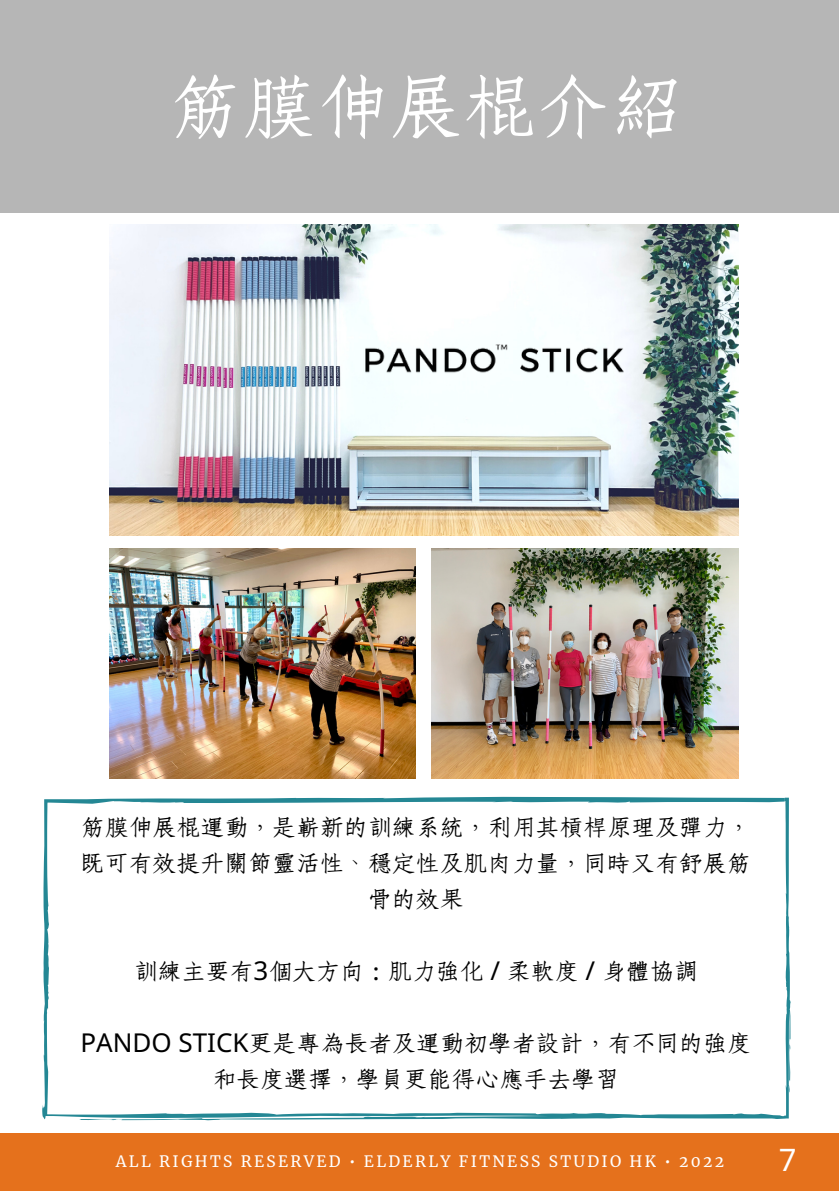
<style>
.page{position:relative;width:839px;height:1191px;background:#fff}
.page>*{position:absolute;margin:0;border:0;box-sizing:border-box;transform-origin:0 0}
.t1{font:80px "cw Te X Fang Song";color:#fff}
.t2{font:31px "Noto Sans";color:#fff}
.t3{font:26px/36px "cw Te X Fang Song";color:#000;text-align:center}
.t4{font:15.6px "Merriweather";letter-spacing:.15em;color:#fff}
.s1{font-family:"Noto Sans"}
</style>
<div class="page">
<div style="left:0;top:1134px;width:838px;height:57px;background:#e5711c"></div>
<div style="left:0;top:0;width:838px;height:212px;background:#b6b6b6"></div>
<svg style="left:42px;top:797px;width:748px;height:324px"></svg>
<img style="left:109px;top:549px;width:306px;height:229px">
<img style="left:432px;top:549px;width:306px;height:229px">
<img style="left:109px;top:224px;width:629px;height:312px">
<img style="left:343px;top:212px;width:300px;height:285px">
<h1 class="t1" style="left:168px;top:70px;width:517px">筋膜伸展棍介紹</h1>
<p class="t3" style="left:81px;top:810px;width:671px">筋膜伸展棍運動，是嶄新的訓練系統，利用其槓桿原理及彈力，既可有效提升關節靈活性、穩定性及肌肉力量，同時又有舒展筋骨的效果</p>
<p class="t3" style="left:134px;top:954px;width:565px">訓練主要有<span class="s1">3</span>個大方向：肌力強化 <span class="s1">/</span> 柔軟度 <span class="s1">/</span> 身體協調</p>
<p class="t3" style="left:80px;top:1026px;width:672px"><span class="s1">PANDO STICK</span>更是專為長者及運動初學者設計，有不同的強度和長度選擇，學員更能得心應手去學習</p>
<p class="t4" style="left:116px;top:1151px;width:609px">ALL RIGHTS RESERVED • ELDERLY FITNESS STUDIO HK • 2022</p>
<p class="t2" style="left:778px;top:1138px;width:19px">7</p>
</div>
